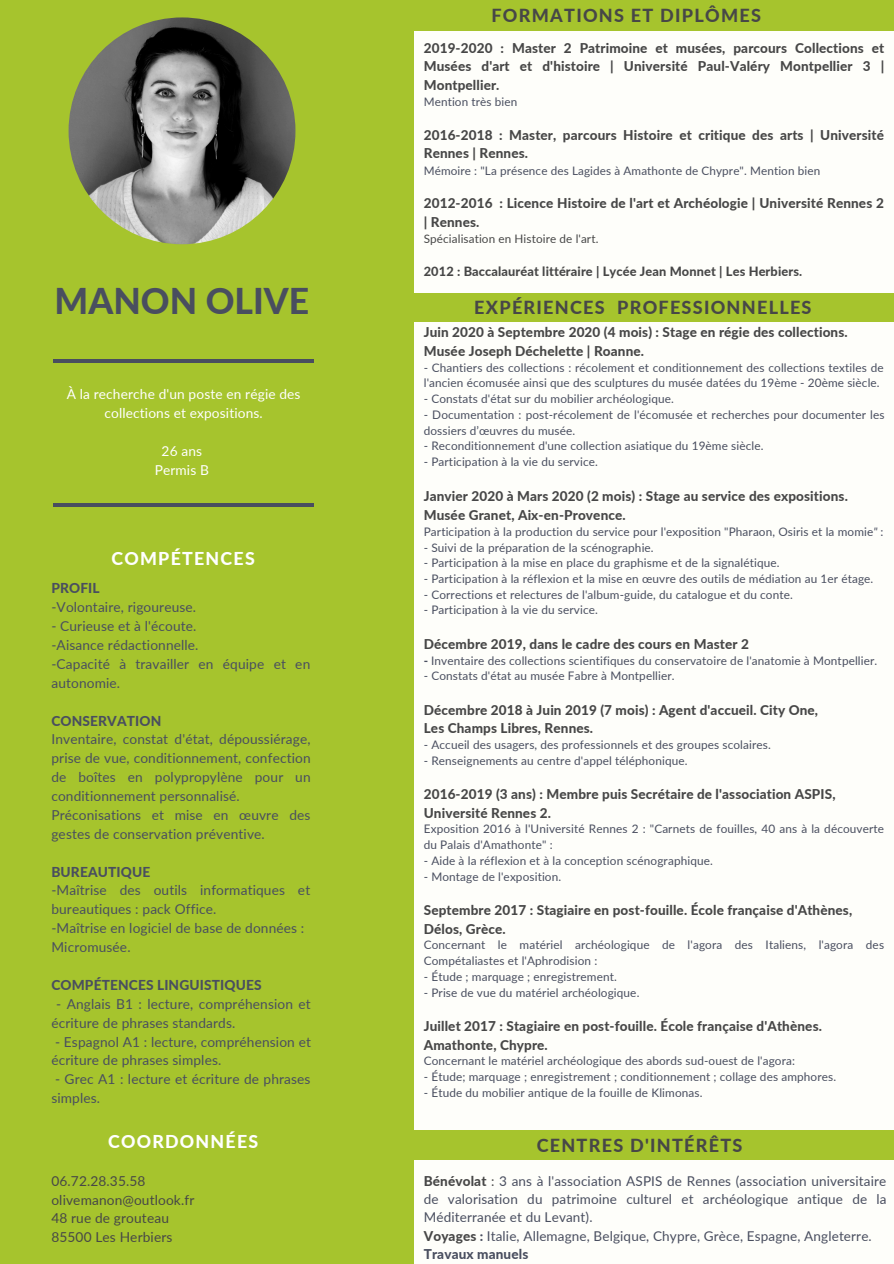
<style>
.page{position:relative;width:894px;height:1264px;background:#fff}
.page>*{position:absolute;margin:0;border:0;box-sizing:border-box;transform-origin:0 0}
.t1{font:800 35.55px "Lato";color:#494e5f}
.t2{font:800 18px "Lato";letter-spacing:.07em;color:#474747}
.t3{font:800 17.7px "Lato";letter-spacing:.07em;color:#fff}
.t4{font:13.65px/18.9px "Lato";letter-spacing:.01em;color:#494e5f}
.t5{font:13.65px/18.9px "Lato";letter-spacing:.01em;color:#fff;text-align:center}
.t6{font:13.65px "Lato";letter-spacing:.01em;color:#474747}
.t7{font:800 13.65px "Lato";letter-spacing:.01em;color:#494e5f}
.t8{font:800 13.5px/18.3px "Lato";letter-spacing:.01em;color:#474747}
.t9{font:13.5px/18.3px "Lato";letter-spacing:.01em;color:#494e5f;text-align:justify}
.t10{font:800 13.5px "Lato";letter-spacing:.01em;color:#494e5f}
.t11{font:800 12.75px "Lato";letter-spacing:.01em;color:#474747}
.t12{font:11.85px/15.8px "Lato";letter-spacing:.01em;color:#494e5f}
.t13{font:11.7px "Lato";letter-spacing:.01em;color:#494e5f}
.t14{font:11.7px "Lato";letter-spacing:.01em;color:#474747}
.s1{font-style:italic}
.s2{font-weight:800}
.s3{font-weight:800;color:#474747}
.s4{color:#474747}
</style>
<div class="page">
<div style="left:0;top:0;width:893px;height:1263px;background:#fefefa"></div>
<div style="left:0;top:0;width:413px;height:1263px;background:#a6c42d"></div>
<div style="left:409px;top:0;width:484px;height:30px;background:#a6c42d"></div>
<hr style="left:53px;top:359px;width:260px;height:4px;background:#494e5f">
<div style="left:409px;top:293px;width:484px;height:28px;background:#a6c42d"></div>
<div style="left:409px;top:1130px;width:484px;height:29px;background:#a6c42d"></div>
<img style="left:69px;top:17px;width:226px;height:227px;border-radius:50%">
<hr style="left:54px;top:503px;width:260px;height:4px;background:#494e5f">
<p class="t1" style="left:55px;top:278px;width:256px">MANON OLIVE</p>
<p class="t5" style="left:67px;top:384px;width:235px">À la recherche d'un poste en régie des collections et expositions.</p>
<p class="t5" style="left:161px;top:441px;width:42px">26 ans</p>
<p class="t5" style="left:155px;top:460px;width:56px">Permis B</p>
<p class="t3" style="left:111px;top:547px;width:145px">COMPÉTENCES</p>
<p class="t7" style="left:51px;top:580px;width:50px">PROFIL</p>
<p class="t4" style="left:51px;top:597px;width:146px">-Volontaire, rigoureuse.</p>
<p class="t4" style="left:51px;top:616px;width:146px">- Curieuse et à l'écoute.</p>
<p class="t4" style="left:51px;top:635px;width:148px">-Aisance rédactionnelle.</p>
<p class="t4" style="left:51px;top:654px;width:260px">-Capacité à travailler en équipe et en autonomie.</p>
<p class="t7" style="left:51px;top:712px;width:111px">CONSERVATION</p>
<p class="t4" style="left:51px;top:729px;width:261px;text-align:justify">Inventaire, constat d'état, dépoussiérage, prise de vue, conditionnement, confection de boîtes en polypropylène pour un conditionnement personnalisé.</p>
<p class="t4" style="left:51px;top:805px;width:260px">Préconisations et mise en œuvre des gestes de conservation préventive.</p>
<p class="t7" style="left:51px;top:863px;width:100px">BUREAUTIQUE</p>
<p class="t4" style="left:51px;top:880px;width:260px">-Maîtrise des outils informatiques et bureautiques : pack Office.</p>
<p class="t4" style="left:51px;top:918px;width:254px">-Maîtrise en logiciel de base de données :</p>
<p class="t4" style="left:51px;top:937px;width:81px">Micromusée.</p>
<p class="t7" style="left:51px;top:976px;width:212px">COMPÉTENCES LINGUISTIQUES</p>
<p class="t4" style="left:51px;top:994px;width:261px;text-indent:5px">- Anglais B1 : lecture, compréhension et écriture de phrases standards.</p>
<p class="t4" style="left:51px;top:1031px;width:261px">- Espagnol A1 : lecture, compréhension et écriture de phrases simples.</p>
<p class="t4" style="left:51px;top:1069px;width:260px">- Grec A1 : lecture et écriture de phrases simples.</p>
<p class="t3" style="left:108px;top:1130px;width:152px">COORDONNÉES</p>
<p class="t6" style="left:51px;top:1172px;width:96px">06.72.28.35.58</p>
<p class="t6" style="left:51px;top:1190px;width:144px">olivemanon@outlook.fr</p>
<p class="t6" style="left:51px;top:1209px;width:119px">48 rue de grouteau</p>
<p class="t6" style="left:51px;top:1228px;width:122px">85500 Les Herbiers</p>
<p class="t2" style="left:491px;top:4px;width:271px">FORMATIONS ET DIPLÔMES</p>
<p class="t8" style="left:423px;top:39px;width:462px;text-align:justify">2019-2020 : Master 2 Patrimoine et musées, parcours Collections et Musées d'art et d'histoire | Université Paul-Valéry Montpellier 3 | Montpellier.</p>
<p class="t13" style="left:423px;top:95px;width:95px">Mention très bien</p>
<p class="t8" style="left:423px;top:125px;width:461px">2016-2018 : Master, parcours Histoire et critique des arts | Université<br>Rennes | Rennes.</p>
<p class="t13" style="left:423px;top:163px;width:398px">Mémoire : "La présence des Lagides à Amathonte de Chypre". Mention bien</p>
<p class="t8" style="left:423px;top:194px;width:461px">2012-2016 : Licence Histoire de l'art et Archéologie | Université Rennes 2 | Rennes.</p>
<p class="t14" style="left:423px;top:231px;width:176px">Spécialisation en Histoire de l'art.</p>
<p class="t11" style="left:423px;top:263px;width:380px">2012 : Baccalauréat littéraire | Lycée Jean Monnet | Les Herbiers.</p>
<p class="t2" style="left:474px;top:296px;width:338px">EXPÉRIENCES PROFESSIONNELLES</p>
<p class="t8" style="left:423px;top:323px;width:425px">Juin 2020 à Septembre 2020 (4 mois) : Stage en régie des collections.</p>
<p class="t8" style="left:423px;top:341px;width:222px">Musée Joseph Déchelette | Roanne.</p>
<p class="t12" style="left:423px;top:359px;width:461px">- Chantiers des collections : récolement et conditionnement des collections textiles de l'ancien écomusée ainsi que des sculptures du musée datées du 19ème - 20ème siècle.</p>
<p class="t12" style="left:423px;top:391px;width:252px">- Constats d'état sur du mobilier archéologique.</p>
<p class="t12" style="left:423px;top:406px;width:462px">- Documentation : post-récolement de l'écomusée et recherches pour documenter les dossiers d’œuvres du musée.</p>
<p class="t12" style="left:423px;top:438px;width:341px">- Reconditionnement d'une collection asiatique du 19ème siècle.</p>
<p class="t12" style="left:423px;top:453px;width:176px">- Participation à la vie du service.</p>
<p class="t8" style="left:423px;top:487px;width:425px">Janvier 2020 à Mars 2020 (2 mois) : Stage au service des expositions.</p>
<p class="t8" style="left:423px;top:505px;width:203px">Musée Granet, Aix-en-Provence.</p>
<p class="t12" style="left:423px;top:523px;width:461px">Participation à la production du service pour l'exposition "Pharaon, Osiris et la momie<span class="s1">"</span> :</p>
<p class="t12" style="left:423px;top:539px;width:231px">- Suivi de la préparation de la scénographie.</p>
<p class="t12" style="left:423px;top:555px;width:357px">- Participation à la mise en place du graphisme et de la signalétique.</p>
<p class="t12" style="left:423px;top:570px;width:451px">- Participation à la réflexion et la mise en œuvre des outils de médiation au 1er étage.</p>
<p class="t12" style="left:423px;top:586px;width:370px">- Corrections et relectures de l'album-guide, du catalogue et du conte.</p>
<p class="t12" style="left:423px;top:602px;width:176px">- Participation à la vie du service.</p>
<p class="t8" style="left:423px;top:634px;width:326px">Décembre 2019, dans le cadre des cours en Master 2</p>
<p class="t12" style="left:423px;top:652px;width:455px"><span class="s2">-</span> Inventaire des collections scientifiques du conservatoire de l'anatomie à Montpellier.</p>
<p class="t12" style="left:423px;top:667px;width:252px">- Constats d'état au musée Fabre à Montpellier.</p>
<p class="t8" style="left:423px;top:700px;width:396px">Décembre 2018 à Juin 2019 (7 mois) : Agent d'accueil. City One,</p>
<p class="t8" style="left:423px;top:719px;width:171px">Les Champs Libres, Rennes.</p>
<p class="t12" style="left:423px;top:736px;width:348px">- Accueil des usagers, des professionnels et des groupes scolaires.</p>
<p class="t12" style="left:423px;top:752px;width:265px">- Renseignements au centre d'appel téléphonique.</p>
<p class="t8" style="left:423px;top:784px;width:413px">2016-2019 (3 ans) : Membre puis Secrétaire de l'association ASPIS,</p>
<p class="t8" style="left:423px;top:803px;width:129px">Université Rennes 2.</p>
<p class="t12" style="left:423px;top:821px;width:461px">Exposition 2016 à l'Université Rennes 2 : "Carnets de fouilles, 40 ans à la découverte du Palais d'Amathonte" :</p>
<p class="t12" style="left:423px;top:852px;width:290px">- Aide à la réflexion et à la conception scénographique.</p>
<p class="t12" style="left:423px;top:868px;width:139px">- Montage de l'exposition.</p>
<p class="t8" style="left:423px;top:900px;width:430px">Septembre 2017 : Stagiaire en post-fouille. École française d'Athènes,</p>
<p class="t8" style="left:423px;top:919px;width:83px">Délos, Grèce.</p>
<p class="t12" style="left:423px;top:936px;width:461px">Concernant le matériel archéologique de l'agora des Italiens, l'agora des<br>Compétaliastes et l'Aphrodision :</p>
<p class="t12" style="left:423px;top:968px;width:194px">- Étude ; marquage ; enregistrement.</p>
<p class="t12" style="left:423px;top:984px;width:217px">- Prise de vue du matériel archéologique.</p>
<p class="t8" style="left:423px;top:1016px;width:399px">Juillet 2017 : Stagiaire en post-fouille. École française d'Athènes.</p>
<p class="t8" style="left:423px;top:1035px;width:125px">Amathonte, Chypre.</p>
<p class="t12" style="left:423px;top:1052px;width:373px">Concernant le matériel archéologique des abords sud-ouest de l'agora:</p>
<p class="t12" style="left:423px;top:1068px;width:414px">- Étude; marquage ; enregistrement ; conditionnement ; collage des amphores.</p>
<p class="t12" style="left:423px;top:1084px;width:280px">- Étude du mobilier antique de la fouille de Klimonas.</p>
<p class="t2" style="left:536px;top:1134px;width:207px">CENTRES D'INTÉRÊTS</p>
<p class="t9" style="left:423px;top:1171px;width:464px"><span class="s3">Bénévolat</span> <span class="s4">:</span> 3 ans à l'association ASPIS de Rennes (association universitaire de valorisation du patrimoine culturel et archéologique antique de la Méditerranée et du Levant).</p>
<p class="t9" style="left:423px;top:1226px;width:449px"><span class="s3">Voyages</span> <span class="s2">:</span> Italie, Allemagne, Belgique, Chypre, Grèce, Espagne, Angleterre.</p>
<p class="t10" style="left:423px;top:1245px;width:106px">Travaux manuels</p>
</div>
